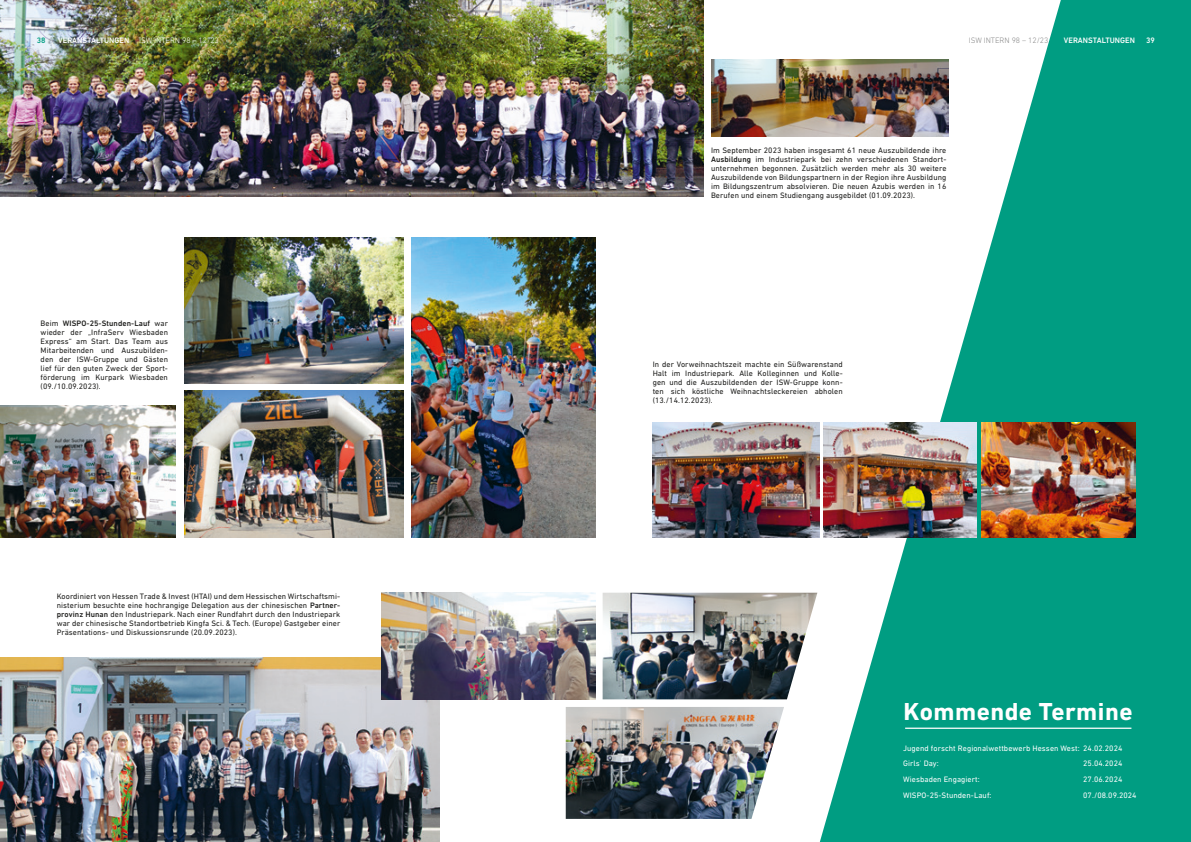
<style>
.page{position:relative;width:1191px;height:842px;background:#fff}
.page>*{position:absolute;margin:0;border:0;box-sizing:border-box;transform-origin:0 0}
.t1{font:700 25px "DIN Next LT Pro";letter-spacing:.02em;color:#fff}
.Fußnote_-_klein{font:8px/9px "DIN Next LT Pro";letter-spacing:.01em;color:#1d1d1b;text-align:justify}
.Mitarbeiter{font:8px "DIN Next LT Pro";letter-spacing:.01em;color:#fff}
.t2{font:300 8px "DIN Next LT Pro";color:#fff}
.t3{font:300 8px "DIN Next LT Pro";color:#878787}
.t4{font:500 8px "DIN Next LT Pro";color:#fff}
.t5{font:500 8px "DIN Next LT Pro";color:#009d82}
.s1{font-weight:500}
.s2{font-weight:300}
</style>
<div class="page">
<img style="left:0;top:0;width:703px;height:197px">
<svg style="left:820px;top:0;width:371px;height:842px;fill:#009d82"></svg>
<hr style="left:905px;top:728px;width:226px;height:1px;background:#fff">
<img style="left:711px;top:60px;width:237px;height:77px">
<img style="left:184px;top:237px;width:220px;height:147px">
<img style="left:184px;top:391px;width:220px;height:146px">
<img style="left:0;top:405px;width:175px;height:132px">
<img style="left:412px;top:237px;width:183px;height:300px">
<img style="left:0;top:658px;width:439px;height:184px">
<img style="left:566px;top:707px;width:218px;height:112px">
<img style="left:602px;top:593px;width:215px;height:106px">
<img style="left:823px;top:422px;width:154px;height:115px">
<img style="left:652px;top:422px;width:167px;height:115px">
<img style="left:981px;top:422px;width:154px;height:115px">
<img style="left:381px;top:593px;width:214px;height:106px">
<p class="t5" style="left:37px;top:35px;width:10px">38</p>
<p class="t2" style="left:58px;top:35px;width:162px"><span class="s1">VERANSTALTUNGEN</span> ISW INTERN 98 – 12/23</p>
<p class="t3" style="left:968px;top:35px;width:81px">ISW INTERN 98 – 12/23</p>
<p class="t4" style="left:1064px;top:35px;width:73px">VERANSTALTUNGEN</p>
<p class="t4" style="left:1146px;top:35px;width:10px">39</p>
<p class="Fußnote_-_klein" style="left:41px;top:319px;width:129px">Beim <span class="s1">WISPO-25-Stunden-Lauf</span> war wieder der „InfraServ Wiesbaden Express“ am Start. Das Team aus Mitarbeitenden und Auszubilden&shy;den der ISW-Gruppe und Gästen lief für den guten Zweck der Sport&shy;förderung im Kurpark Wiesbaden (09./10.09.2023).</p>
<p class="Fußnote_-_klein" style="left:57px;top:592px;width:285px">Koordiniert von Hessen Trade &amp; Invest (HTAI) und dem Hessischen Wirtschaftsmi&shy;nisterium besuchte eine hochrangige Delegation aus der chinesischen <span class="s1">Partner&shy;provinz Hunan</span> den Industriepark. Nach einer Rundfahrt durch den Industriepark war der chinesische Standortbetrieb Kingfa Sci. &amp; Tech. (Europe) Gastgeber einer Präsentations- und Diskussionsrunde (20.09.2023).</p>
<p class="Fußnote_-_klein" style="left:711px;top:145px;width:237px">Im September 2023 haben insgesamt 61 neue Auszubildende ihre <span class="s1">Ausbildung</span> im Industriepark bei zehn verschiedenen Standort&shy;unternehmen begonnen. Zusätzlich werden mehr als 30 weitere Auszubildende von Bildungspartnern in der Region ihre Ausbildung im Bildungszentrum absolvieren. Die neuen Azubis werden in 16<br>Berufen und einem Studiengang ausgebildet (01.09.2023).</p>
<p class="Fußnote_-_klein" style="left:652px;top:360px;width:192px">In der Vorweihnachtszeit machte ein Süßwarenstand Halt im Industriepark. Alle Kolleginnen und Kolle&shy;gen und die Auszubildenden der ISW-Gruppe konn&shy;ten sich köstliche Weihnachtsleckereien abholen (13./14.12.2023).</p>
<p class="t1" style="left:903px;top:696px;width:230px">Kommende Termine</p>
<p class="Mitarbeiter" style="left:903px;top:743px;width:221px">Jugend forscht Regionalwettbewerb Hessen West: 24.02.2024</p>
<p class="Mitarbeiter" style="left:903px;top:759px;width:37px">Girls<span class="s2">’</span> Day:</p>
<p class="Mitarbeiter" style="left:1083px;top:759px;width:41px">25.04.2024</p>
<p class="Mitarbeiter" style="left:903px;top:774px;width:78px">Wiesbaden Engagiert:</p>
<p class="Mitarbeiter" style="left:1083px;top:774px;width:41px">27.06.2024</p>
<p class="Mitarbeiter" style="left:903px;top:790px;width:90px">WISPO-25-Stunden-Lauf:</p>
<p class="Mitarbeiter" style="left:1083px;top:790px;width:55px">07./08.09.2024</p>
</div>
